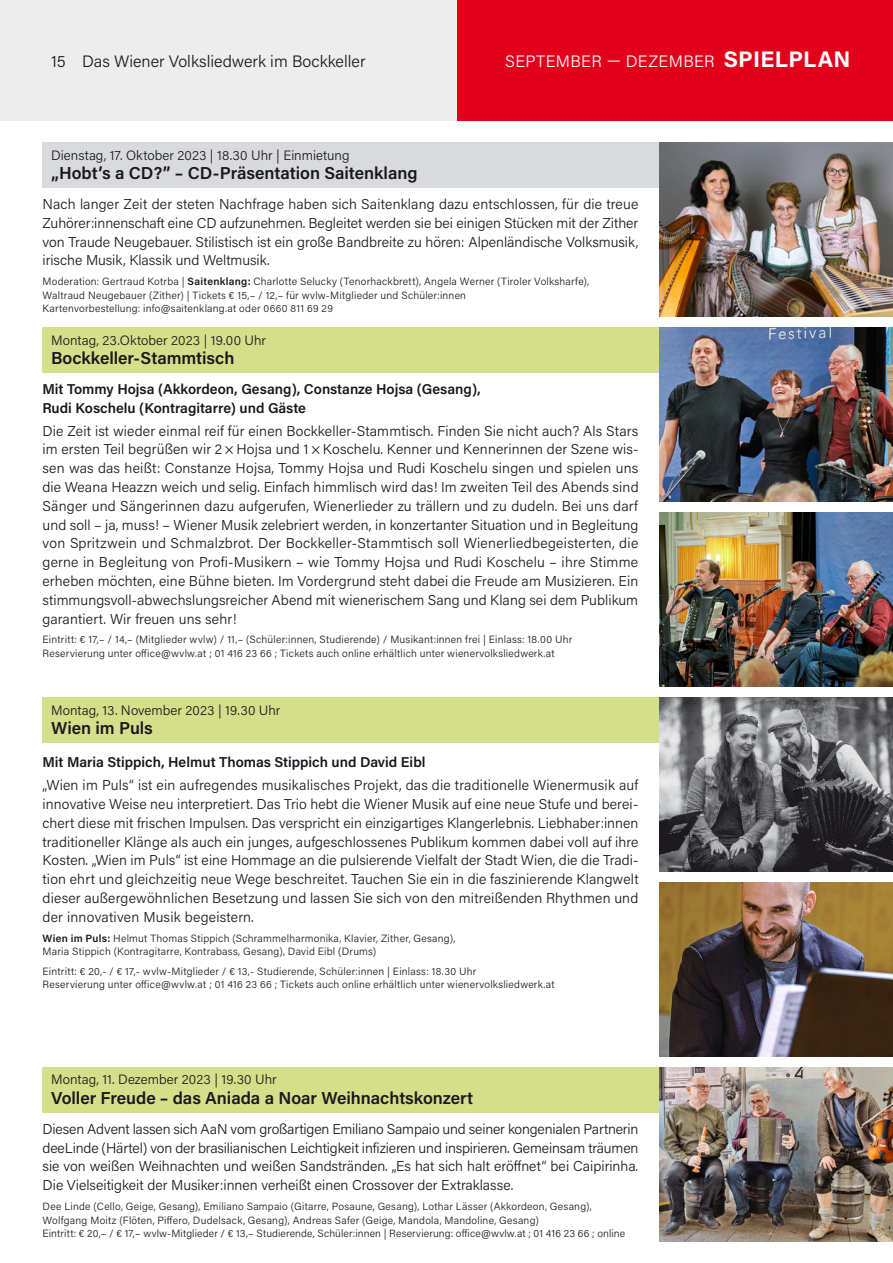
<style>
.page{position:relative;width:893px;height:1263px;background:#fff}
.page>*{position:absolute;margin:0;border:0;box-sizing:border-box;transform-origin:0 0}
.t1{font:700 22.5px "Acumin Pro";letter-spacing:.015em;color:#fff}
.t2{font:600 17.25px "Acumin Pro";letter-spacing:-.005em;color:#1a171c}
.t3{font:300 16.5px "Acumin Pro";color:#1a171c}
.t4{font:300 16.5px "Acumin Pro";color:#fff}
.t5{font:300 14.25px/18.8px "Acumin Pro";letter-spacing:.005em;color:#1a171c;text-align:justify}
.t6{font:600 14.25px/18.8px "Acumin Pro";color:#1a171c}
.t7{font:300 13.5px "Acumin Pro";letter-spacing:.005em;color:#1a171c}
.t8{font:300 10.5px/13.5px "Acumin Pro";letter-spacing:.025em;color:#1a171c}
.s1{font-weight:600}
</style>
<div class="page">
<div style="left:0;top:0;width:893px;height:121px;background:#ededee"></div>
<div style="left:457px;top:0;width:436px;height:121px;background:#e2001a"></div>
<img style="left:659px;top:142px;width:234px;height:175px">
<img style="left:659px;top:327px;width:234px;height:175px">
<img style="left:659px;top:697px;width:234px;height:175px">
<img style="left:659px;top:512px;width:234px;height:175px">
<img style="left:659px;top:882px;width:234px;height:175px">
<img style="left:659px;top:1067px;width:234px;height:175px">
<div style="left:43px;top:142px;width:616px;height:46px;background:#d9dadb"></div>
<div style="left:43px;top:327px;width:616px;height:46px;background:#d3df89"></div>
<div style="left:43px;top:697px;width:616px;height:46px;background:#d3df89"></div>
<div style="left:43px;top:1067px;width:616px;height:46px;background:#d3df89"></div>
<p class="t3" style="left:51px;top:50px;width:316px">15 Das Wiener Volksliedwerk im Bockkeller</p>
<p class="t4" style="left:505px;top:50px;width:22px">September</p>
<p class="t4" style="left:607px;top:50px;width:42px">— Dezember</p>
<h1 class="t1" style="left:724px;top:44px;width:128px">SPIELPLAN</h1>
<p class="t7" style="left:51px;top:146px;width:300px">Dienstag, 17. Oktober 2023 | 18.30 Uhr | Einmietung</p>
<p class="t2" style="left:51px;top:161px;width:368px">„Hobt’s a CD?” – CD-Präsentation Saitenklang</p>
<p class="t5" style="left:43px;top:194px;width:597px">Nach langer Zeit der steten Nachfrage haben sich Saitenklang dazu entschlossen, für die treue Zuhörer:innenschaft eine CD aufzunehmen. Begleitet werden sie bei einigen Stücken mit der Zither von Traude Neugebauer. Stilistisch ist ein große Bandbreite zu hören: Alpenländische Volksmusik, irische Musik, Klassik und Weltmusik.</p>
<p class="t8" style="left:43px;top:274px;width:548px">Moderation: Gertraud Kotrba | <span class="s1">Saitenklang:</span> Charlotte Selucky (Tenorhackbrett), Angela Werner (Tiroler Volksharfe),<br>Waltraud Neugebauer (Zither) | Tickets € 15,– / 12,– für wvlw-Mitglieder und Schüler:innen<br>Kartenvorbestellung: info@saitenklang.at oder 0660 811 69 29</p>
<p class="t7" style="left:51px;top:330px;width:217px">Montag, 23.Oktober 2023 | 19.00 Uhr</p>
<p class="t2" style="left:51px;top:346px;width:185px">Bockkeller-Stammtisch</p>
<p class="t6" style="left:43px;top:379px;width:440px">Mit Tommy Hojsa (Akkordeon, Gesang), Constanze Hojsa (Gesang),<br>Rudi Koschelu (Kontragitarre) und Gäste</p>
<p class="t5" style="left:43px;top:421px;width:598px">Die Zeit ist wieder einmal reif für einen Bockkeller-Stammtisch. Finden Sie nicht auch? Als Stars im ersten Teil begrüßen wir 2 ×Hojsa und 1 × Koschelu. Kenner und Kennerinnen der Szene wis&shy;sen was das heißt: Constanze Hojsa, Tommy Hojsa und Rudi Koschelu singen und spielen uns die Weana Heazzn weich und selig. Einfach himmlisch wird das! Im zweiten Teil des Abends sind Sänger und Sängerinnen dazu aufgerufen, Wienerlieder zu trällern und zu dudeln. Bei uns darf und soll – ja, muss! – Wiener Musik zelebriert werden, in konzertanter Situation und in Begleitung von Spritzwein und Schmalzbrot. Der Bockkeller-Stammtisch soll Wienerliedbegeisterten, die gerne in Begleitung von Profi-Musikern – wie Tommy Hojsa und Rudi Koschelu – ihre Stimme erheben möchten, eine Bühne bieten. Im Vordergrund steht dabei die Freude am Musizieren. Ein stimmungsvoll-abwechslungsreicher Abend mit wienerischem Sang und Klang sei dem Publikum garantiert. Wir freuen uns sehr!</p>
<p class="t8" style="left:43px;top:632px;width:531px">Eintritt: € 17,– / 14,– (Mitglieder wvlw) / 11,– (Schüler:innen, Studierende) / Musikant:innen frei | Einlass: 18.00 Uhr<br>Reservierung unter office@wvlw.at ; 01 416 23 66 ; Tickets auch online erhältlich unter wienervolksliedwerk.at</p>
<p class="t7" style="left:51px;top:700px;width:231px">Montag, 13. November 2023 | 19.30 Uhr</p>
<p class="t2" style="left:51px;top:716px;width:103px">Wien im Puls</p>
<p class="t6" style="left:43px;top:752px;width:384px">Mit Maria Stippich, Helmut Thomas Stippich und David Eibl</p>
<p class="t5" style="left:43px;top:775px;width:598px">„Wien im Puls“ ist ein aufregendes musikalisches Projekt, das die traditionelle Wienermusik auf innovative Weise neu interpretiert. Das Trio hebt die Wiener Musik auf eine neue Stufe und berei&shy;chert diese mit frischen Impulsen. Das verspricht ein einzigartiges Klangerlebnis. Liebhaber:innen traditioneller Klänge als auch ein junges, aufgeschlossenes Publikum kommen dabei voll auf ihre Kosten. „Wien im Puls“ ist eine Hommage an die pulsierende Vielfalt der Stadt Wien, die die Tradi&shy;tion ehrt und gleichzeitig neue Wege beschreitet. Tauchen Sie ein in die faszinierende Klangwelt dieser außergewöhnlichen Besetzung und lassen Sie sich von den mitreißenden Rhythmen und der innovativen Musik begeistern.</p>
<p class="t8" style="left:43px;top:931px;width:414px"><span class="s1">Wien im Puls:</span> Helmut Thomas Stippich (Schrammelharmonika, Klavier, Zither, Gesang),<br>Maria Stippich (Kontragitarre, Kontrabass, Gesang), David Eibl (Drums)</p>
<p class="t8" style="left:43px;top:964px;width:514px">Eintritt: € 20,- / € 17,- wvlw-Mitglieder / € 13,- Studierende, Schüler:innen | Einlass: 18.30 Uhr<br>Reservierung unter office@wvlw.at ; 01 416 23 66 ; Tickets auch online erhältlich unter wienervolksliedwerk.at</p>
<p class="t7" style="left:51px;top:1070px;width:227px">Montag, 11. Dezember 2023 | 19.30 Uhr</p>
<p class="t2" style="left:51px;top:1086px;width:424px">Voller Freude – das Aniada a Noar Weihnachtskonzert</p>
<p class="t5" style="left:43px;top:1119px;width:597px">Diesen Advent lassen sich AaN vom großartigen Emiliano Sampaio und seiner kongenialen Partnerin deeLinde (Härtel) von der brasilianischen Leichtigkeit infizieren und inspirieren. Gemeinsam träumen sie von weißen Weihnachten und weißen Sandstränden. „Es hat sich halt eröffnet“ bei Caipirinha.<br>Die Vielseitigkeit der Musiker:innen verheißt einen Crossover der Extraklasse.</p>
<p class="t8" style="left:43px;top:1199px;width:584px">Dee Linde (Cello, Geige, Gesang), Emiliano Sampaio (Gitarre, Posaune, Gesang), Lothar Lässer (Akkordeon, Gesang),<br>Wolfgang Moitz (Flöten, Piffero, Dudelsack, Gesang), Andreas Safer (Geige, Mandola, Mandoline, Gesang)<br>Eintritt: € 20,– / € 17,– wvlw-Mitglieder / € 13,– Studierende, Schüler:innen | Reservierung: office@wvlw.at ; 01 416 23 66 ; online</p>
</div>
